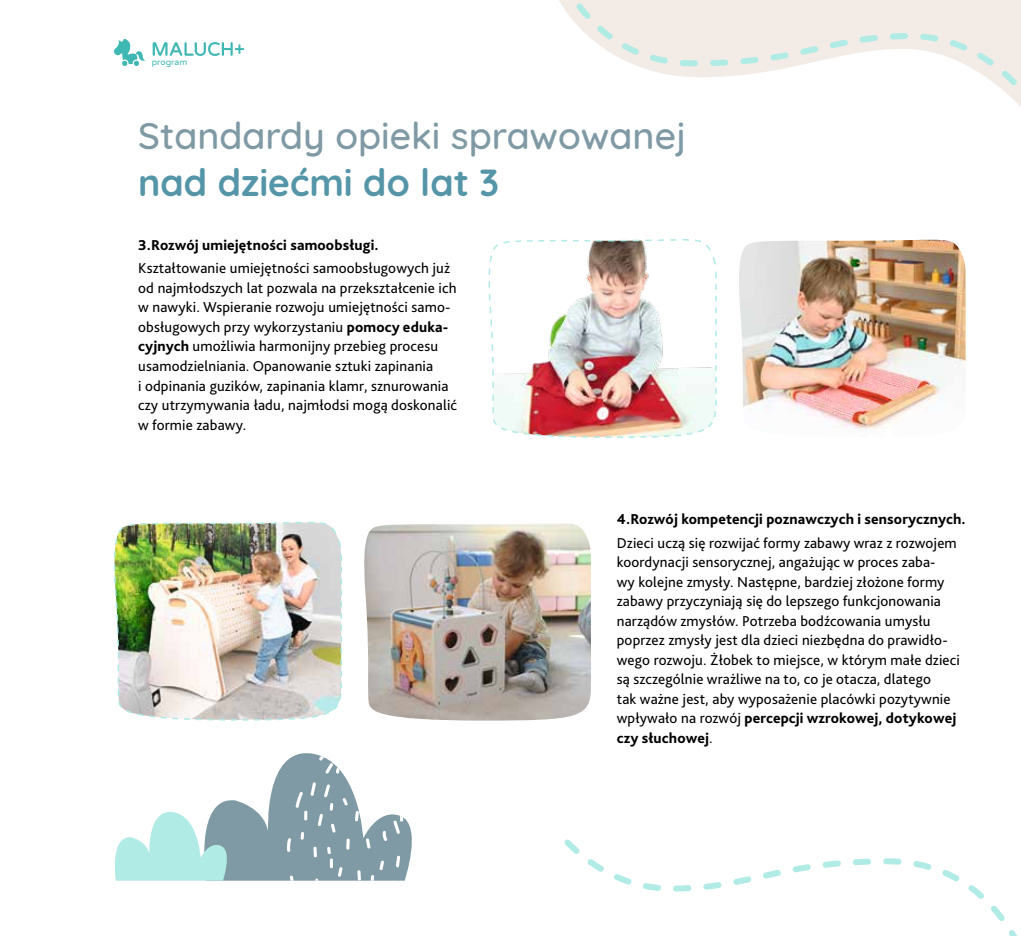
<style>
.page{position:relative;width:1021px;height:936px;background:#fff}
.page>*{position:absolute;margin:0;border:0;box-sizing:border-box;transform-origin:0 0}
.t1{font:500 37.5px "Quicksand";color:#7f9aa5}
.t2{font:700 37.5px "Quicksand";color:#5495a8}
.t3{font:15px/19.5px "Bliss Pro";letter-spacing:.01em;color:#000}
.t4{font:800 15px "Bliss Pro";letter-spacing:.01em;color:#000}
.t5{font:8.7px "Varela Round";color:#3fb8b4}
.s1{font-weight:800}
</style>
<div class="page">
<img style="left:488px;top:239px;width:229px;height:199px">
<img style="left:739px;top:240px;width:226px;height:189px">
<img style="left:114px;top:522px;width:228px;height:199px">
<img style="left:364px;top:523px;width:227px;height:197px">
<svg style="left:559px;top:0;width:461px;height:106px;fill:#f3ebe6"></svg>
<svg style="left:576px;top:4px;width:14px;height:15px"></svg>
<svg style="left:976px;top:53px;width:17px;height:13px"></svg>
<svg style="left:1001px;top:71px;width:15px;height:14px"></svg>
<svg style="left:597px;top:26px;width:16px;height:14px"></svg>
<svg style="left:621px;top:43px;width:18px;height:12px"></svg>
<svg style="left:949px;top:40px;width:18px;height:11px"></svg>
<svg style="left:679px;top:60px;width:19px;height:6px"></svg>
<svg style="left:649px;top:55px;width:19px;height:9px"></svg>
<svg style="left:770px;top:52px;width:18px;height:9px"></svg>
<svg style="left:800px;top:46px;width:18px;height:9px"></svg>
<svg style="left:740px;top:57px;width:18px;height:7px"></svg>
<svg style="left:920px;top:34px;width:18px;height:8px"></svg>
<svg style="left:710px;top:59px;width:18px;height:7px"></svg>
<svg style="left:829px;top:40px;width:19px;height:8px"></svg>
<svg style="left:889px;top:33px;width:19px;height:7px"></svg>
<svg style="left:859px;top:35px;width:18px;height:8px"></svg>
<svg style="left:115px;top:753px;width:297px;height:127px"></svg>
<svg style="left:991px;top:905px;width:14px;height:16px"></svg>
<svg style="left:587px;top:859px;width:17px;height:12px"></svg>
<svg style="left:564px;top:839px;width:15px;height:14px"></svg>
<svg style="left:968px;top:885px;width:16px;height:13px"></svg>
<svg style="left:942px;top:870px;width:17px;height:11px"></svg>
<svg style="left:1009px;top:930px;width:8px;height:5px"></svg>
<svg style="left:614px;top:874px;width:17px;height:10px"></svg>
<svg style="left:883px;top:858px;width:18px;height:6px"></svg>
<svg style="left:913px;top:861px;width:18px;height:8px"></svg>
<svg style="left:792px;top:864px;width:18px;height:8px"></svg>
<svg style="left:763px;top:870px;width:18px;height:8px"></svg>
<svg style="left:822px;top:860px;width:18px;height:7px"></svg>
<svg style="left:643px;top:883px;width:18px;height:7px"></svg>
<svg style="left:853px;top:858px;width:18px;height:7px"></svg>
<svg style="left:733px;top:876px;width:18px;height:8px"></svg>
<svg style="left:673px;top:885px;width:18px;height:6px"></svg>
<svg style="left:703px;top:882px;width:18px;height:7px"></svg>
<svg style="left:153px;top:42px;width:91px;height:14px"></svg>
<svg style="left:114px;top:40px;width:31px;height:26px"></svg>
<p class="t5" style="left:152px;top:56px;width:37px">program</p>
<h1 class="t1" style="left:138px;top:105px;width:549px">Standardy opieki sprawowanej</h1>
<h1 class="t2" style="left:138px;top:151px;width:362px">nad dziećmi do lat 3</h1>
<p class="t4" style="left:138px;top:235px;width:242px">3.Rozwój umiejętności samoobsługi.</p>
<p class="t3" style="left:138px;top:258px;width:320px">Kształtowanie umiejętności samoobsługowych już od najmłodszych lat pozwala na przekształcenie ich w nawyki. Wspieranie rozwoju umiejętności samo&shy;obsługowych przy wykorzystaniu <span class="s1">pomocy eduka&shy;cyjnych</span> umożliwia harmonijny przebieg procesu usamodzielniania. Opanowanie sztuki zapinania<br>i odpinania guzików, zapinania klamr, sznurowania czy utrzymywania ładu, najmłodsi mogą doskonalić w formie zabawy.</p>
<p class="t4" style="left:617px;top:509px;width:350px">4.Rozwój kompetencji poznawczych i sensorycznych.</p>
<p class="t3" style="left:617px;top:532px;width:344px">Dzieci uczą się rozwijać formy zabawy wraz z rozwojem koordynacji sensorycznej, angażując w proces zaba-<br>wy kolejne zmysły. Następne, bardziej złożone formy zabawy przyczyniają się do lepszego funkcjonowania narządów zmysłów. Potrzeba bodźcowania umysłu poprzez zmysły jest dla dzieci niezbędna do prawidło&shy;wego rozwoju. Żłobek to miejsce, w którym małe dzieci są szczególnie wrażliwe na to, co je otacza, dlatego<br>tak ważne jest, aby wyposażenie placówki pozytywnie wpływało na rozwój <span class="s1">percepcji wzrokowej, dotykowej czy słuchowej</span>.</p>
</div>
